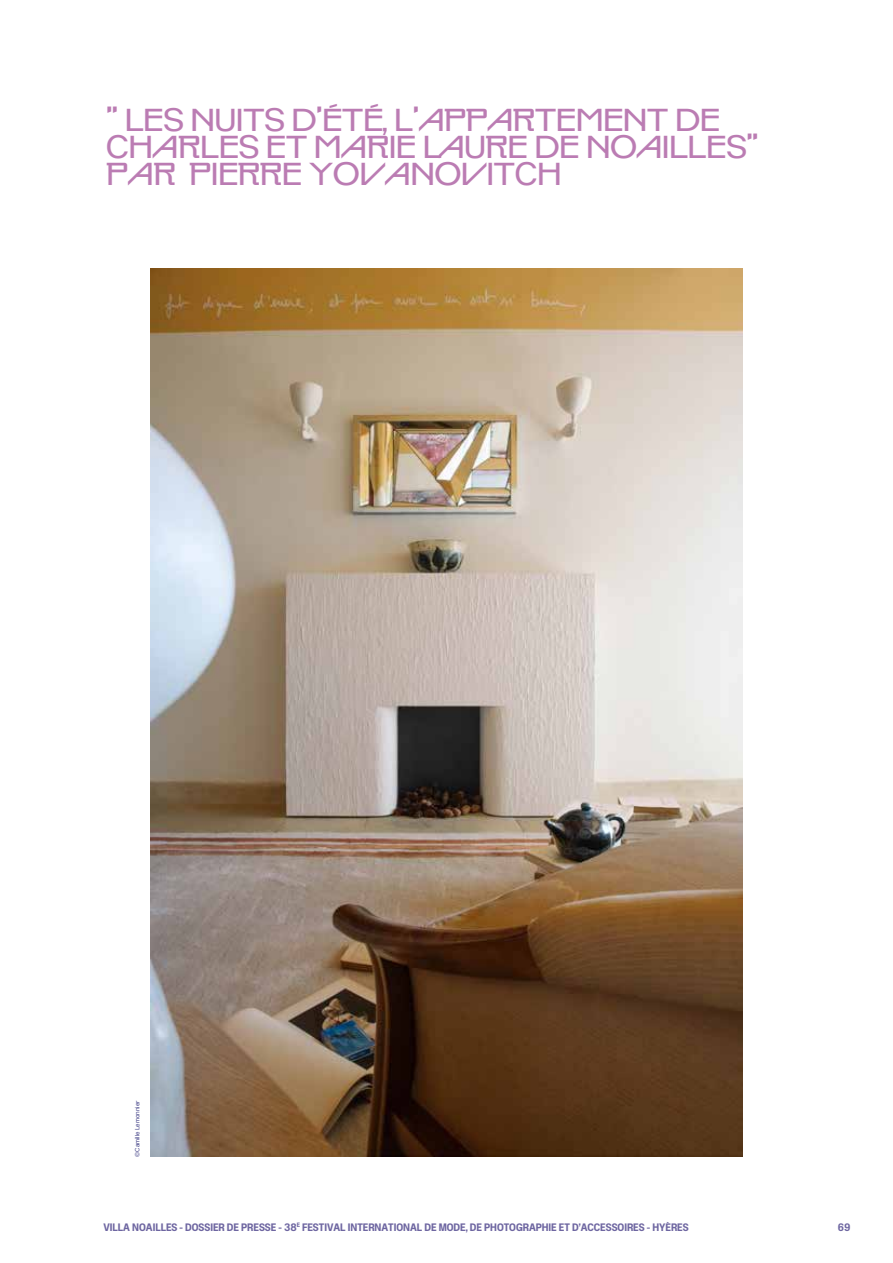
<style>
.page{position:relative;width:893px;height:1263px;background:#fff}
.page>*{position:absolute;margin:0;border:0;box-sizing:border-box;transform-origin:0 0}
.t1{font:31.8px/27px "Bramb ALT";letter-spacing:-.02em;color:#bb7cb3}
.t2{font:700 10.5px "Enduro Narrow";color:#6e66a1}
.t3{font:6px "Enduro";color:#373680}
</style>
<div class="page">
<img style="left:150px;top:269px;width:592px;height:888px">
<h1 class="t1" style="left:106px;top:107px;width:654px">" LES NUITS D'ÉTÉ, L'APPARTEMENT DE<br>CHARLES ET MARIE LAURE DE NOAILLES"<br>PAR PIERRE YOVANOVITCH</h1>
<p class="t3" style="left:133px;top:1157px;width:58px;rotate:-90deg">©Camille Lemonnier</p>
<p class="t2" style="left:103px;top:1220px;width:587px">VILLA NOAILLES - DOSSIER DE PRESSE - 38<sup>E</sup> FESTIVAL INTERNATIONAL DE MODE, DE PHOTOGRAPHIE ET D’ACCESSOIRES - HYÈRES</p>
<p class="t2" style="left:838px;top:1220px;width:14px">69</p>
</div>
